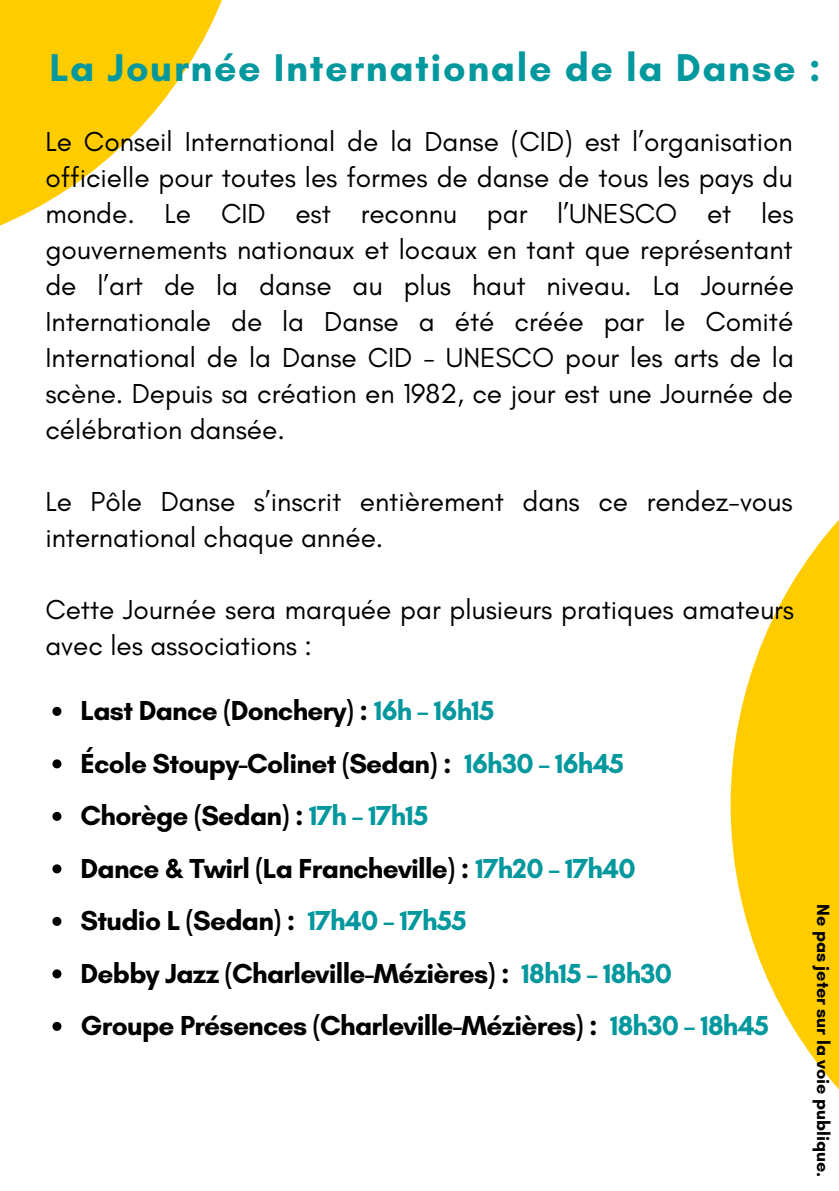
<style>
.page{position:relative;width:839px;height:1191px;background:#fff}
.page>*{position:absolute;margin:0;border:0;box-sizing:border-box;transform-origin:0 0}
.t1{font:700 39.4px "Glacial Indifference";letter-spacing:.04em;color:#03989e}
.t2{font:28px/36px "Glacial Indifference";color:#000}
.t3{font:700 28px/52.4px "Glacial Indifference";letter-spacing:-.025em;color:#000}
.t4{font:700 18px "Glacial Indifference";color:#000}
.s1{color:#03989e}
</style>
<div class="page">
<svg style="left:0;top:0;width:222px;height:226px;fill:#fc0"></svg>
<svg style="left:730px;top:521px;width:108px;height:567px;fill:#fc0"></svg>
<svg style="left:52px;top:707px;width:9px;height:9px"></svg>
<svg style="left:52px;top:759px;width:9px;height:9px"></svg>
<svg style="left:52px;top:812px;width:9px;height:9px"></svg>
<svg style="left:52px;top:864px;width:9px;height:9px"></svg>
<svg style="left:52px;top:917px;width:9px;height:9px"></svg>
<svg style="left:52px;top:969px;width:9px;height:9px"></svg>
<svg style="left:52px;top:1022px;width:9px;height:9px"></svg>
<h1 class="t1" style="left:49px;top:43px;width:773px">La Journée Internationale de la Danse :</h1>
<p class="t2" style="left:45px;top:123px;width:750px;text-align:justify">Le Conseil International de la Danse (CID) est l’organisation officielle pour toutes les formes de danse de tous les pays du monde. Le CID est reconnu par l’UNESCO et les gouvernements nationaux et locaux en tant que représentant de l’art de la danse au plus haut niveau. La Journée Internationale de la Danse a été créée par le Comité International de la Danse CID - UNESCO pour les arts de la scène. Depuis sa création en 1982, ce jour est une Journée de célébration dansée.</p>
<p class="t2" style="left:45px;top:483px;width:748px">Le Pôle Danse s’inscrit entièrement dans ce rendez-vous international chaque année.</p>
<p class="t2" style="left:45px;top:591px;width:750px">Cette Journée sera marquée par plusieurs pratiques amateurs avec les associations :</p>
<p class="t3" style="left:80px;top:684px;width:690px">Last Dance (Donchery) : <span class="s1">16h – 16h15<br></span>École Stoupy-Colinet (Sedan) : <span class="s1">16h30 – 16h45<br></span>Chorège (Sedan) : <span class="s1">17h – 17h15<br></span>Dance &amp; Twirl (La Francheville) : <span class="s1">17h20 – 17h40<br></span>Studio L (Sedan) : <span class="s1">17h40 – 17h55<br></span>Debby Jazz (Charleville-Mézières) : <span class="s1">18h15 – 18h30<br></span>Groupe Présences (Charleville-Mézières) : <span class="s1">18h30 – 18h45</span></p>
<p class="t4" style="left:834px;top:904px;width:275px;rotate:90deg">Ne pas jeter sur la voie publique.</p>
</div>
